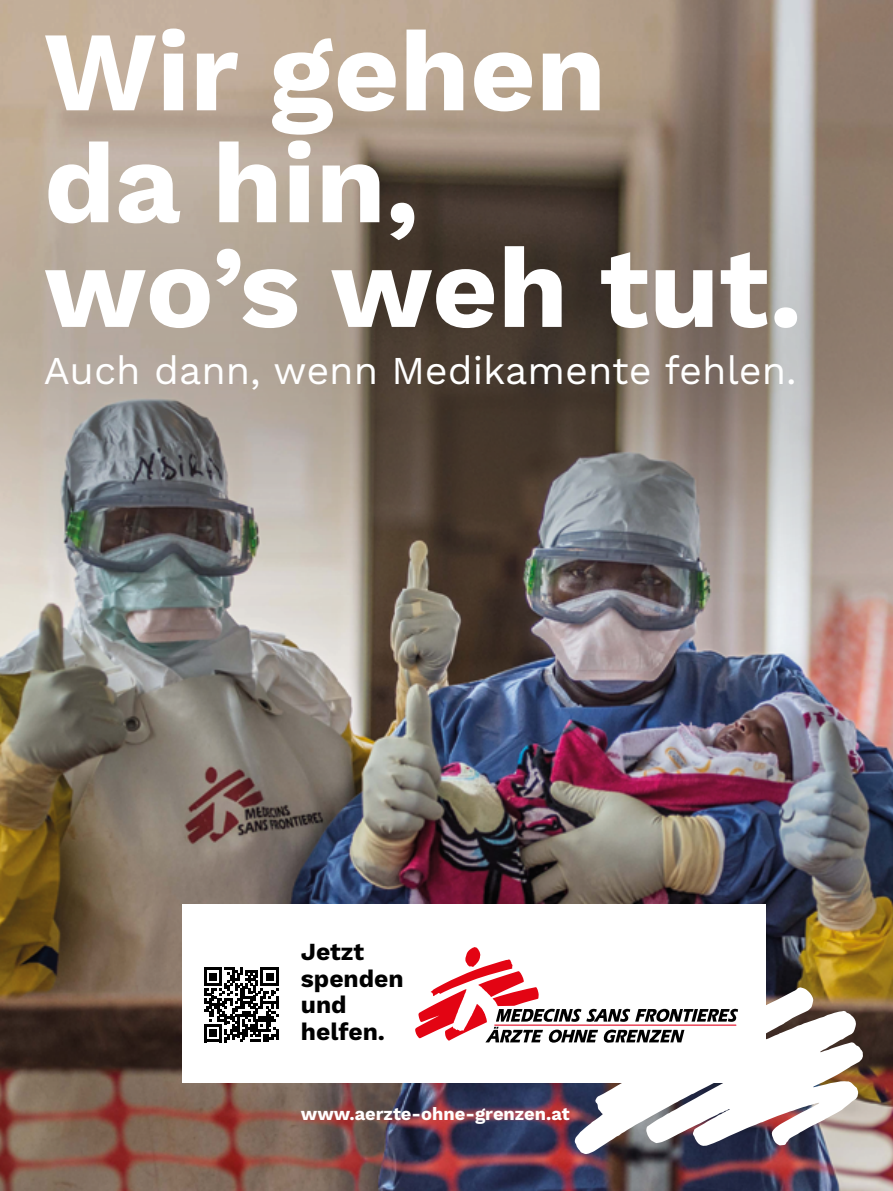
<style>
.page{position:relative;width:893px;height:1191px;background:#fff}
.page>*{position:absolute;margin:0;border:0;box-sizing:border-box;transform-origin:0 0}
.t1{font:700 113.4px/108.3px "Work Sans";color:#fff}
.t2{font:39.45px "Work Sans";color:#fff}
.t3{font:700 24.6px/26.5px "Work Sans";color:#000}
.t4{font:700 18.15px "Work Sans";color:#fff}
</style>
<div class="page">
<img style="left:0;top:0;width:893px;height:1191px">
<div style="left:0;top:23px;width:893px;height:699px;background:#565047;opacity:.2"></div>
<div style="left:183px;top:904px;width:583px;height:178px;background:#fff"></div>
<svg style="left:575px;top:987px;width:288px;height:167px"></svg>
<svg style="left:415px;top:947px;width:323px;height:95px"></svg>
<svg style="left:204px;top:967px;width:75px;height:75px"></svg>
<h1 class="t1" style="left:44px;top:23px;width:760px">Wir gehen<br>da hin,<br>wo’s weh tut.</h1>
<p class="t2" style="left:44px;top:347px;width:754px">Auch dann, wenn Medikamente fehlen.</p>
<p class="t3" style="left:301px;top:939px;width:104px">Jetzt spenden und helfen.</p>
<p class="t4" style="left:301px;top:1103px;width:270px">www.aerzte-ohne-grenzen.at</p>
</div>
